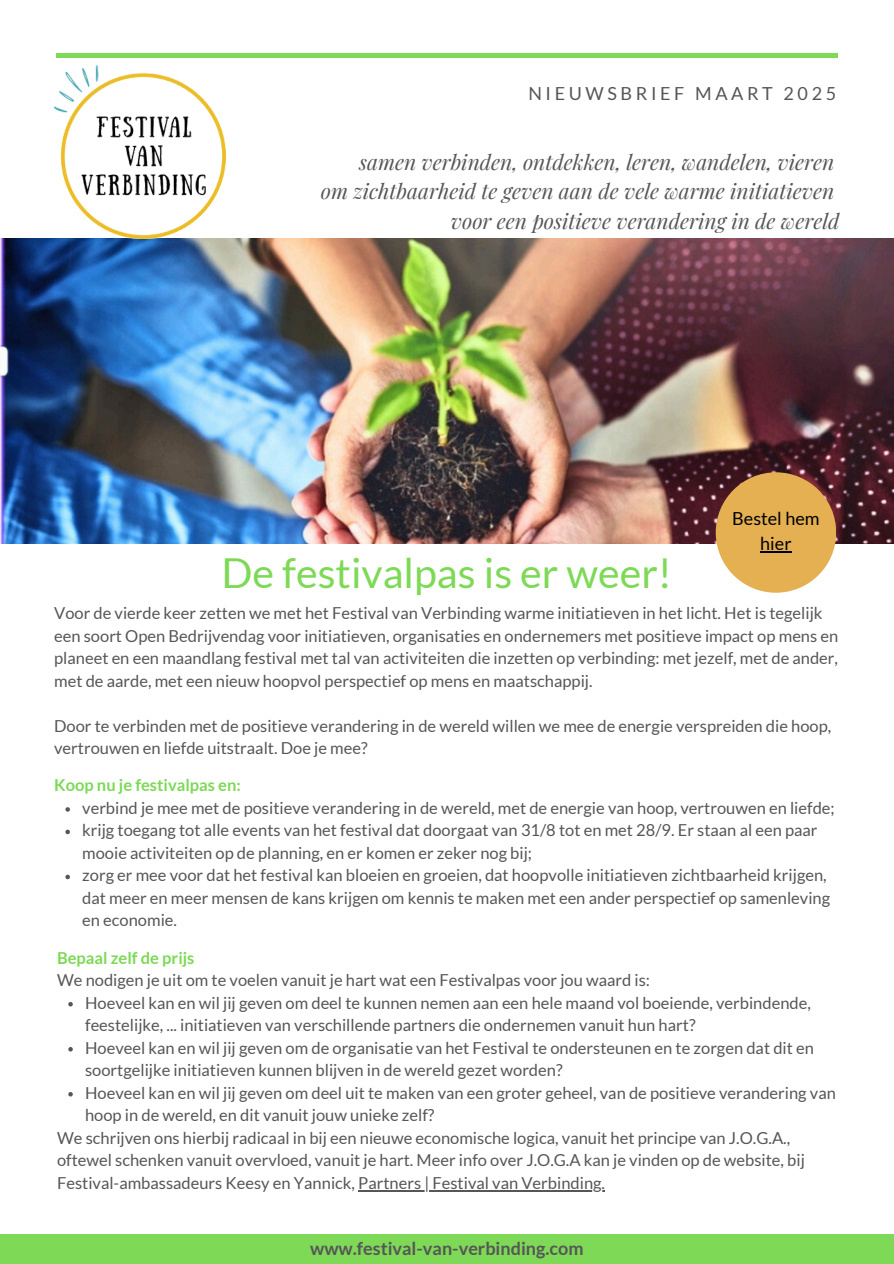
<style>
.page{position:relative;width:894px;height:1264px;background:#fff}
.page>*{position:absolute;margin:0;border:0;box-sizing:border-box;transform-origin:0 0}
.t1{font:41.25px "Lato";color:#7dd956}
.t2{font:italic 21px/29.2px "Playfair Display";color:#565656;text-align:right}
.t3{font:700 18px "Lato";color:#565656}
.t4{font:18px "Lato";letter-spacing:.2em;color:#565656}
.t5{font:18px/24.8px "Lato";color:#000;text-align:center}
.t6{font:16.5px/22.5px "Lato";color:#565656}
.t7{font:700 16.5px "Lato";color:#7dd956}
</style>
<div class="page">
<img style="left:0;top:238px;width:893px;height:305px">
<div style="left:0;top:1234px;width:893px;height:29px;background:#7dd956"></div>
<div style="left:56px;top:53px;width:781px;height:5px;background:#7dd956"></div>
<img style="left:54px;top:66px;width:171px;height:172px">
<div style="left:715px;top:472px;width:120px;height:120px;background:#e5b051;border-radius:50%"></div>
<hr style="left:760px;top:551px;width:31px;height:1px;background:#000">
<svg style="left:65px;top:807px;width:5px;height:4px"></svg>
<svg style="left:65px;top:829px;width:5px;height:5px"></svg>
<svg style="left:65px;top:874px;width:5px;height:5px"></svg>
<svg style="left:68px;top:1002px;width:5px;height:4px"></svg>
<svg style="left:68px;top:1047px;width:5px;height:4px"></svg>
<svg style="left:68px;top:1092px;width:5px;height:4px"></svg>
<hr style="left:358px;top:1189px;width:247px;height:1px;background:#565656">
<h2 class="t4" style="left:528px;top:82px;width:309px">NIEUWSBRIEF MAART 2025</h2>
<p class="t2" style="left:321px;top:147px;width:520px">samen verbinden, ontdekken, leren, wandelen, vieren<br>om zichtbaarheid te geven aan de vele warme initiatieven voor een positieve verandering in de wereld</p>
<h1 class="t1" style="left:221px;top:547px;width:452px">De festivalpas is er weer!</h1>
<p class="t5" style="left:732px;top:506px;width:89px">Bestel hem hier</p>
<h3 class="t6" style="left:54px;top:601px;width:785px">Voor de vierde keer zetten we met het Festival van Verbinding warme initiatieven in het licht. Het is tegelijk een soort Open Bedrijvendag voor initiatieven, organisaties en ondernemers met positieve impact op mens en planeet en een maandlang festival met tal van activiteiten die inzetten op verbinding: met jezelf, met de ander, met de aarde, met een nieuw hoopvol perspectief op mens en maatschappij.</h3>
<p class="t6" style="left:54px;top:714px;width:778px">Door te verbinden met de positieve verandering in de wereld willen we mee de energie verspreiden die hoop, vertrouwen en liefde uitstraalt. Doe je mee?</p>
<p class="t7" style="left:54px;top:775px;width:188px">Koop nu je festivalpas en:</p>
<p class="t6" style="left:82px;top:796px;width:753px">verbind je mee met de positieve verandering in de wereld, met de energie van hoop, vertrouwen en liefde;</p>
<h4 class="t6" style="left:82px;top:818px;width:736px">krijg toegang tot alle events van het festival dat doorgaat van 31/8 tot en met 28/9. Er staan al een paar mooie activiteiten op de planning, en er komen er zeker nog bij;</h4>
<p class="t6" style="left:82px;top:863px;width:749px">zorg er mee voor dat het festival kan bloeien en groeien, dat hoopvolle initiatieven zichtbaarheid krijgen, dat meer en meer mensen de kans krijgen om kennis te maken met een ander perspectief op samenleving en economie.</p>
<p class="t7" style="left:57px;top:947px;width:139px">Bepaal zelf de prijs</p>
<p class="t6" style="left:57px;top:968px;width:594px">We nodigen je uit om te voelen vanuit je hart wat een Festivalpas voor jou waard is:</p>
<p class="t6" style="left:85px;top:991px;width:727px">Hoeveel kan en wil jij geven om deel te kunnen nemen aan een hele maand vol boeiende, verbindende, feestelijke, ... initiatieven van verschillende partners die ondernemen vanuit hun hart?</p>
<p class="t6" style="left:85px;top:1036px;width:730px">Hoeveel kan en wil jij geven om de organisatie van het Festival te ondersteunen en te zorgen dat dit en soortgelijke initiatieven kunnen blijven in de wereld gezet worden?</p>
<p class="t6" style="left:85px;top:1081px;width:752px">Hoeveel kan en wil jij geven om deel uit te maken van een groter geheel, van de positieve verandering van hoop in de wereld, en dit vanuit jouw unieke zelf?</p>
<p class="t6" style="left:57px;top:1126px;width:749px">We schrijven ons hierbij radicaal in bij een nieuwe economische logica, vanuit het principe van J.O.G.A., oftewel schenken vanuit overvloed, vanuit je hart. Meer info over J.O.G.A kan je vinden op de website, bij<br>Festival-ambassadeurs Keesy en Yannick, Partners | Festival van Verbinding.</p>
<p class="t3" style="left:310px;top:1237px;width:275px">www.festival-van-verbinding.com</p>
</div>
